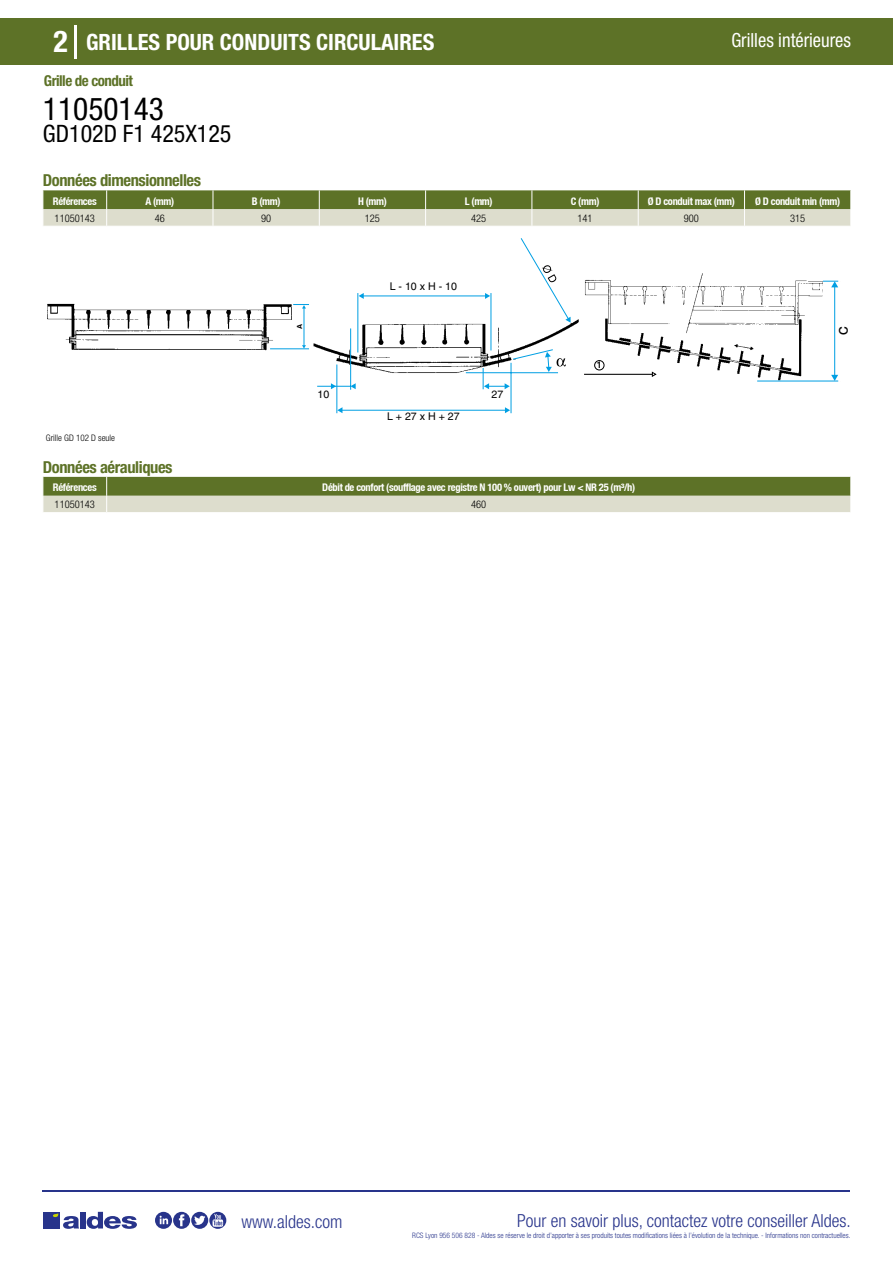
<style>
.page{position:relative;width:893px;height:1263px;background:#fff}
.page>*{position:absolute;margin:0;border:0;box-sizing:border-box;transform-origin:0 0}
.t1{font:condensed 31.5px "Helvetica Neue LT Std";color:#000}
.t2{font:700 condensed 30px "Helvetica Neue LT Std";color:#fff}
.t3{font:condensed 24px "Helvetica Neue LT Std";color:#000}
.t4{font:700 condensed 22.5px "Helvetica Neue LT Std";color:#fff}
.t5{font:condensed 19.5px "Helvetica Neue LT Std";color:#fff;scale:.95 1}
.t6{font:300 condensed 18px "Helvetica Neue";color:#28348b}
.t7{font:700 condensed 16.5px "Helvetica Neue LT Std";letter-spacing:-.025em;color:#5d7227}
.t8{font:700 condensed 15px "Helvetica Neue LT Std";letter-spacing:-.035em;color:#5d7227}
.t9{font:500 12px "Helvetica Neue";color:#000}
.t10{font:10.65px "Helvetica";color:#000}
.t11{font:700 condensed 10.5px "Helvetica Neue";letter-spacing:-.03em;color:#fff}
.t12{font:300 condensed 10.5px "Helvetica Neue";color:#000}
.t13{font:500 9.45px "Helvetica Neue";color:#000}
.t14{font:300 condensed 9px "Helvetica Neue";color:#000}
.t15{font:300 condensed 7.5px "Helvetica Neue";color:#28348b}
.t16{font:700 7.05px "Helvetica";color:#000}
</style>
<div class="page">
<div style="left:0;top:18px;width:893px;height:46px;background:#5d7227"></div>
<hr style="left:74px;top:25px;width:2px;height:33px;background:#fff">
<hr style="left:43px;top:1190px;width:807px;height:1px;background:#28348b">
<svg style="left:155px;top:1212px;width:71px;height:17px"></svg>
<div style="left:43px;top:1212px;width:17px;height:16px;background:#28348b"></div>
<div style="left:80px;top:1212px;width:6px;height:16px;background:#28348b"></div>
<svg style="left:87px;top:1212px;width:50px;height:17px"></svg>
<svg style="left:53px;top:1213px;width:26px;height:16px"></svg>
<svg style="left:43px;top:190px;width:808px;height:36px;background:#9ca779"></svg>
<img style="left:47px;top:303px;width:221px;height:48px">
<svg style="left:268px;top:304px;width:41px;height:46px"></svg>
<img style="left:313px;top:319px;width:266px;height:95px">
<div style="left:316px;top:281px;width:194px;height:41px;background:#fff"></div>
<div style="left:342px;top:389px;width:150px;height:24px;background:#fff"></div>
<div style="left:313px;top:381px;width:54px;height:32px;background:#fff"></div>
<div style="left:314px;top:365px;width:39px;height:31px;background:#fff"></div>
<div style="left:338px;top:322px;width:16px;height:26px;background:#fff"></div>
<svg style="left:334px;top:363px;width:6px;height:6px"></svg>
<svg style="left:356px;top:321px;width:4px;height:33px"></svg>
<hr style="left:363px;top:295px;width:123px;height:1px;background:#009fe3">
<svg style="left:359px;top:293px;width:5px;height:6px"></svg>
<hr style="left:357px;top:293px;width:1px;height:59px;background:#009fe3">
<hr style="left:336px;top:364px;width:1px;height:49px;background:#009fe3">
<hr style="left:342px;top:410px;width:164px;height:1px;background:#009fe3">
<svg style="left:337px;top:407px;width:5px;height:6px"></svg>
<hr style="left:350px;top:328px;width:1px;height:62px;background:#009fe3">
<hr style="left:317px;top:386px;width:34px;height:1px;background:#009fe3">
<svg style="left:331px;top:383px;width:5px;height:6px"></svg>
<svg style="left:350px;top:383px;width:6px;height:6px"></svg>
<svg style="left:465px;top:238px;width:108px;height:176px"></svg>
<img style="left:584px;top:273px;width:169px;height:101px">
<svg style="left:753px;top:280px;width:86px;height:102px"></svg>
<hr style="left:584px;top:374px;width:69px;height:1px;background:#000">
<svg style="left:594px;top:360px;width:63px;height:17px"></svg>
<svg style="left:43px;top:477px;width:808px;height:35px;background:#99a475"></svg>
<h2 class="t2" style="left:54px;top:24px;width:16px">2</h2>
<h3 class="t4" style="left:86px;top:28px;width:350px">GRILLES POUR CONDUITS CIRCULAIRES</h3>
<h3 class="t5" style="left:731px;top:29px;width:127px">Grilles intérieures</h3>
<h3 class="t8" style="left:44px;top:71px;width:91px">Grille de conduit</h3>
<h1 class="t1" style="left:43px;top:91px;width:122px">11050143</h1>
<h3 class="t3" style="left:43px;top:120px;width:190px">GD102D F1 425X125</h3>
<h3 class="t7" style="left:43px;top:170px;width:160px">Données dimensionnelles</h3>
<p class="t11" style="left:53px;top:195px;width:45px">Références</p>
<p class="t11" style="left:145px;top:195px;width:30px">A (mm)</p>
<p class="t11" style="left:252px;top:195px;width:30px">B (mm)</p>
<p class="t11" style="left:358px;top:195px;width:30px">H (mm)</p>
<p class="t11" style="left:465px;top:195px;width:29px">L (mm)</p>
<p class="t11" style="left:571px;top:195px;width:30px">C (mm)</p>
<p class="t11" style="left:648px;top:195px;width:89px">Ø D conduit max (mm)</p>
<p class="t11" style="left:755px;top:195px;width:87px">Ø D conduit min (mm)</p>
<p class="t12" style="left:55px;top:212px;width:42px">11050143</p>
<p class="t12" style="left:155px;top:212px;width:12px">46</p>
<p class="t12" style="left:261px;top:212px;width:12px">90</p>
<p class="t12" style="left:365px;top:212px;width:17px">125</p>
<p class="t12" style="left:471px;top:212px;width:17px">425</p>
<p class="t12" style="left:577px;top:212px;width:17px">141</p>
<p class="t12" style="left:684px;top:212px;width:17px">900</p>
<p class="t12" style="left:790px;top:212px;width:17px">315</p>
<p class="t16" style="left:295px;top:329px;width:7px;rotate:-90deg">A</p>
<p class="t10" style="left:318px;top:388px;width:13px">10</p>
<p class="t10" style="left:390px;top:280px;width:69px">L - 10 x H - 10</p>
<p class="t10" style="left:387px;top:410px;width:74px">L + 27 x H + 27</p>
<p class="t10" style="left:492px;top:388px;width:13px">27</p>
<p class="t13" style="left:597px;top:359px;width:7px">1</p>
<p class="t14" style="left:46px;top:433px;width:71px">Grille GD 102 D seule</p>
<h3 class="t7" style="left:43px;top:457px;width:131px">Données aérauliques</h3>
<p class="t11" style="left:53px;top:481px;width:45px">Références</p>
<p class="t11" style="left:322px;top:481px;width:314px">Débit de confort (soufflage avec registre N 100 % ouvert) pour Lw &lt; NR 25 (m³/h)</p>
<p class="t12" style="left:55px;top:498px;width:42px">11050143</p>
<p class="t12" style="left:471px;top:498px;width:17px">460</p>
<p class="t9" style="left:836px;top:335px;width:10px;rotate:-90deg">C</p>
<h3 class="t6" style="left:241px;top:1211px;width:102px">www.aldes.com</h3>
<h3 class="t6" style="left:517px;top:1211px;width:335px">Pour en savoir plus, contactez votre conseiller Aldes.</h3>
<p class="t15" style="left:412px;top:1230px;width:440px">RCS Lyon 956 506 828 - Aldes se réserve le droit d’apporter à ses produits toutes modifications liées à l’évolution de la technique. - Informations non contractuelles.</p>
</div>
